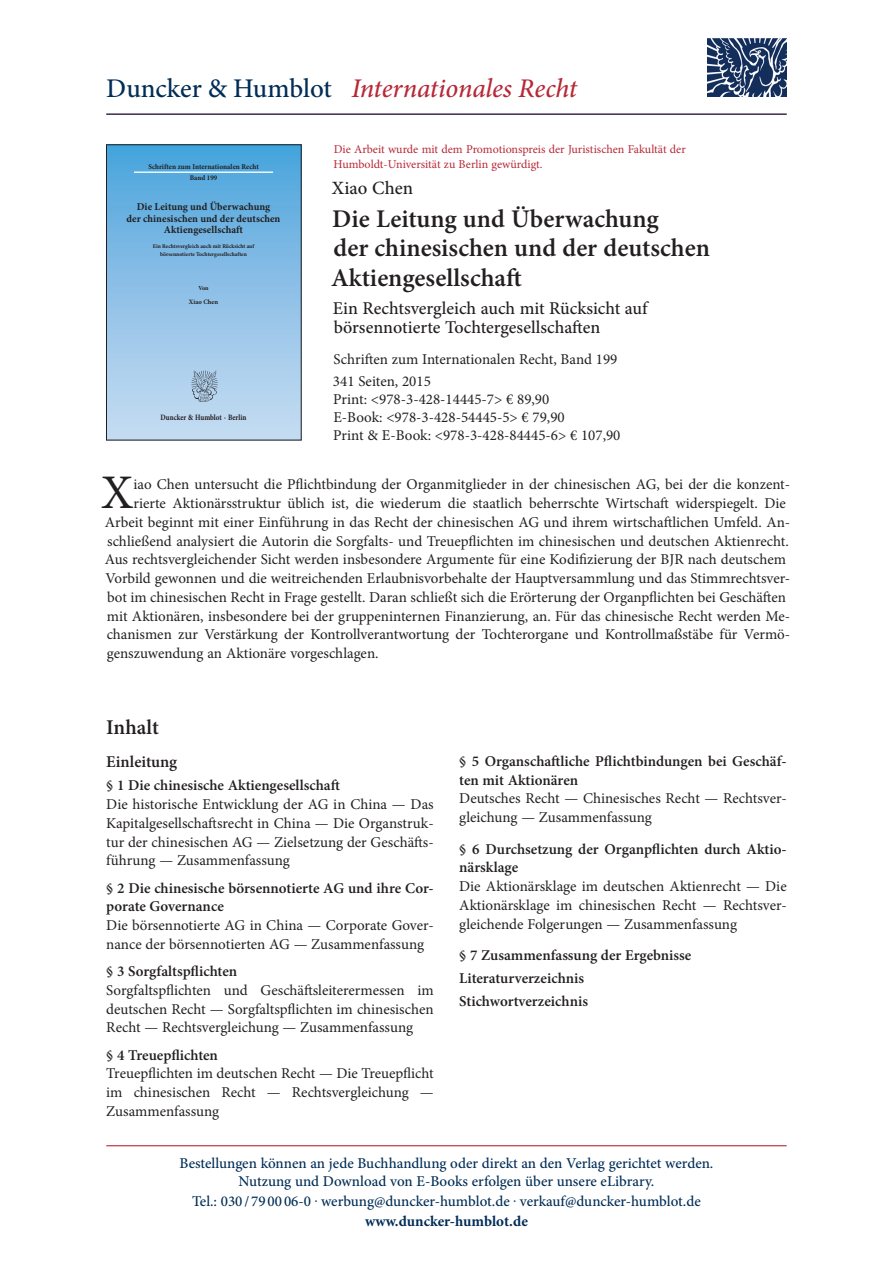
<style>
.page{position:relative;width:893px;height:1263px;background:#fff}
.page>*{position:absolute;margin:0;border:0;box-sizing:border-box;transform-origin:0 0}
.t1{font:48.3px "Minion Pro";color:#231f20}
.t2{font:italic 500 27px "Minion Pro";letter-spacing:-.005em;color:#b72837}
.t3{font:600 25.5px/29.2px "Minion Pro";color:#231f20}
.t4{font:600 21px "Minion Pro";color:#231f20}
.t5{font:500 18.75px "Minion Pro";color:#231f20}
.t6{font:500 18px/19.5px "Minion Pro";color:#231f20}
.t7{font:600 16.5px "Minion Pro";color:#231f20}
.t8{font:15px/18.8px "Minion Pro";color:#231f20}
.t9{font:600 15px/18.8px "Minion Pro";color:#231f20}
.t10{font:500 15px/18px "Minion Pro";color:#002d56;text-align:center}
.t11{font:700 15px "Minion Pro";color:#002d56}
.t12{font:12px/15px "Minion Pro";color:#b72837}
.t13{font:700 10.5px/11.7px "Minion Pro";color:#231f20;text-align:center}
.t14{font:700 8.1px "Minion Pro";letter-spacing:-.005em;color:#231f20;scale:.86 1}
.t15{font:700 7.35px "Minion Pro";letter-spacing:.005em;color:#231f20;scale:.96 1}
.t16{font:700 7.2px "Minion Pro";color:#231f20}
.t17{font:700 6.6px "Minion Pro";color:#231f20}
.t18{font:700 6.15px "Minion Pro";color:#231f20}
.t19{font:700 5.7px/7.5px "Minion Pro";color:#231f20;text-align:center}
.s1{font-style:normal;color:#002d56}
</style>
<div class="page">
<hr style="left:106px;top:1145px;width:681px;height:1px;background:#b72837">
<div style="left:106px;top:145px;width:195px;height:295px;background:linear-gradient(to bottom,#4ca4dc,#cbddf2)"></div>
<hr style="left:134px;top:172px;width:139px;height:1px;background:#fff">
<img style="left:189px;top:369px;width:29px;height:35px">
<div style="left:106px;top:145px;width:195px;height:295px;border:1px solid #231f20"></div>
<img style="left:707px;top:38px;width:79px;height:59px">
<hr style="left:106px;top:114px;width:681px;height:1px;background:#002d56">
<h2 class="t2" style="left:106px;top:70px;width:472px"><span class="s1">Duncker &amp; Humblot</span> Internationales Recht</h2>
<p class="t15" style="left:148px;top:161px;width:117px">Schriften zum Internationalen Recht</p>
<p class="t16" style="left:190px;top:173px;width:29px">Band 199</p>
<p class="t13" style="left:127px;top:201px;width:155px">Die Leitung und Überwachung<br>der chinesischen und der deutschen<br>Aktiengesellschaft</p>
<p class="t19" style="left:153px;top:243px;width:103px">Ein Rechtsvergleich auch mit Rücksicht auf börsennotierte Tochtergesellschaften</p>
<p class="t18" style="left:198px;top:284px;width:12px">Von</p>
<p class="t17" style="left:189px;top:297px;width:31px">Xiao Chen</p>
<p class="t14" style="left:160px;top:411px;width:102px">Duncker &amp; Humblot · Berlin</p>
<p class="t12" style="left:334px;top:142px;width:354px">Die Arbeit wurde mit dem Promotionspreis der Juristischen Fakultät der<br>Humboldt-Universität zu Berlin gewürdigt.</p>
<p class="t5" style="left:332px;top:176px;width:83px">Xiao Chen</p>
<h3 class="t3" style="left:331px;top:204px;width:380px">Die Leitung und Überwachung<br>der chinesischen und der deutschen<br>Aktiengesellschaft</h3>
<p class="t6" style="left:333px;top:298px;width:316px">Ein Rechtsvergleich auch mit Rücksicht auf börsennotierte Tochtergesellschaften</p>
<p class="t8" style="left:333px;top:348px;width:286px;line-height:22.2px">Schriften zum Internationalen Recht, Band 199<br>341 Seiten, 2015</p>
<p class="t8" style="left:333px;top:390px;width:289px;line-height:18px">Print: &lt;978-3-428-14445-7&gt; € 89,90<br>E-Book: &lt;978-3-428-54445-5&gt; € 79,90<br>Print &amp; E-Book: &lt;978-3-428-84445-6&gt; € 107,90</p>
<h1 class="t1" style="left:101px;top:460px;width:33px">X</h1>
<p class="t8" style="left:133px;top:475px;width:658px">iao Chen untersucht die Pflichtbindung der Organmitglieder in der chinesischen AG, bei der die konzent-</p>
<p class="t8" style="left:133px;top:494px;width:654px">rierte Aktionärsstruktur üblich ist, die wiederum die staatlich beherrschte Wirtschaft widerspiegelt. Die</p>
<p class="t8" style="left:105px;top:513px;width:687px">Arbeit beginnt mit einer Einführung in das Recht der chinesischen AG und ihrem wirtschaftlichen Umfeld. An-</p>
<p class="t8" style="left:107px;top:532px;width:683px">schließend analysiert die Autorin die Sorgfalts- und Treuepflichten im chinesischen und deutschen Aktienrecht.</p>
<p class="t8" style="left:105px;top:550px;width:683px">Aus rechtsvergleichender Sicht werden insbesondere Argumente für eine Kodifizierung der BJR nach deutschem</p>
<p class="t8" style="left:105px;top:569px;width:686px">Vorbild gewonnen und die weitreichenden Erlaubnisvorbehalte der Hauptversammlung und das Stimmrechtsver-</p>
<p class="t8" style="left:107px;top:588px;width:680px">bot im chinesischen Recht in Frage gestellt. Daran schließt sich die Erörterung der Organpflichten bei Geschäften</p>
<p class="t8" style="left:107px;top:607px;width:685px">mit Aktionären, insbesondere bei der gruppeninternen Finanzierung, an. Für das chinesische Recht werden Me-</p>
<p class="t8" style="left:107px;top:625px;width:685px">chanismen zur Verstärkung der Kontrollverantwortung der Tochterorgane und Kontrollmaßstäbe für Vermö-</p>
<p class="t8" style="left:107px;top:644px;width:273px">genszuwendung an Aktionäre vorgeschlagen.</p>
<h3 class="t4" style="left:106px;top:713px;width:54px">Inhalt</h3>
<p class="t7" style="left:106px;top:751px;width:72px">Einleitung</p>
<p class="t9" style="left:106px;top:776px;width:235px">§ 1 Die chinesische Aktiengesellschaft</p>
<p class="t8" style="left:106px;top:795px;width:329px;text-align:justify">Die historische Entwicklung der AG in China — Das Kapitalgesellschaftsrecht in China — Die Organstruk&shy;tur der chinesischen AG — Zielsetzung der Geschäfts&shy;führung — Zusammenfassung</p>
<p class="t9" style="left:106px;top:878px;width:329px">§ 2 Die chinesische börsennotierte AG und ihre Cor&shy;porate Governance</p>
<p class="t8" style="left:106px;top:916px;width:329px">Die börsennotierte AG in China — Corporate Gover&shy;nance der börsennotierten AG — Zusammenfassung</p>
<p class="t9" style="left:106px;top:962px;width:132px">§ 3 Sorgfaltspflichten</p>
<p class="t8" style="left:106px;top:981px;width:329px;text-align:justify">Sorgfaltspflichten und Geschäftsleiterermessen im deutschen Recht — Sorgfaltspflichten im chinesischen Recht — Rechtsvergleichung — Zusammenfassung</p>
<p class="t9" style="left:106px;top:1045px;width:113px">§ 4 Treuepflichten</p>
<p class="t8" style="left:106px;top:1064px;width:329px;text-align:justify">Treuepflichten im deutschen Recht — Die Treuepflicht im chinesischen Recht — Rechtsvergleichung — Zusammenfassung</p>
<p class="t9" style="left:459px;top:752px;width:329px">§ 5 Organschaftliche Pflichtbindungen bei Geschäf&shy;ten mit Aktionären</p>
<p class="t8" style="left:459px;top:789px;width:329px">Deutsches Recht — Chinesisches Recht — Rechtsver&shy;gleichung — Zusammenfassung</p>
<p class="t9" style="left:459px;top:839px;width:329px">§ 6 Durchsetzung der Organpflichten durch Aktio&shy;närsklage</p>
<p class="t8" style="left:459px;top:877px;width:329px;text-align:justify">Die Aktionärsklage im deutschen Aktienrecht — Die Aktionärsklage im chinesischen Recht — Rechtsver&shy;gleichende Folgerungen — Zusammenfassung</p>
<p class="t9" style="left:459px;top:944px;width:234px;line-height:23px">§ 7 Zusammenfassung der Ergebnisse<br>Literaturverzeichnis<br>Stichwortverzeichnis</p>
<p class="t10" style="left:179px;top:1154px;width:535px">Bestellungen können an jede Buchhandlung oder direkt an den Verlag gerichtet werden.<br>Nutzung und Download von E-Books erfolgen über unsere eLibrary.</p>
<p class="t10" style="left:192px;top:1192px;width:510px">Tel.: 030 / 79 00 06-0 . werbung@duncker-humblot.de . verkauf@duncker-humblot.de</p>
<p class="t11" style="left:365px;top:1210px;width:164px">www.duncker-humblot.de</p>
</div>
